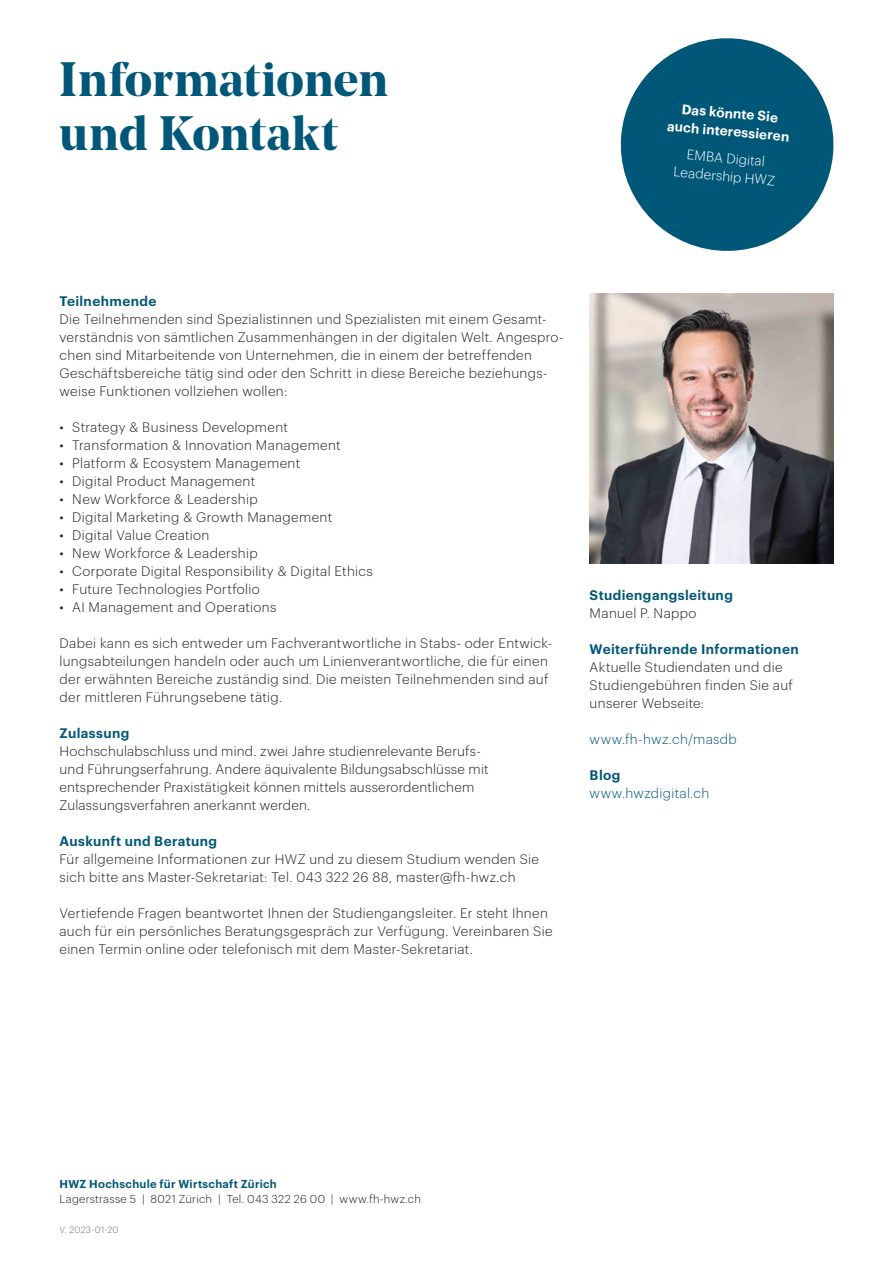
<style>
.page{position:relative;width:893px;height:1263px;background:#fff}
.page>*{position:absolute;margin:0;border:0;box-sizing:border-box;transform-origin:0 0}
.t1{font:700 48px/54px "Noe Display";letter-spacing:.005em;color:#005778}
.t2{font:300 13.5px/18px "Graphik";letter-spacing:.025em;color:#231f20}
.t3{font:600 13.5px "Graphik";letter-spacing:.03em;color:#005778}
.t4{font:300 13.5px "Graphik";letter-spacing:.03em;color:#005778}
.t5{font:600 13.5px/18px "Graphik";color:#fff;text-align:center}
.t6{font:300 13.5px/18px "Graphik";color:#fff;text-align:center}
.t7{font:300 11.25px "Graphik";letter-spacing:.025em;color:#231f20}
.t8{font:600 11.25px "Graphik";letter-spacing:.025em;color:#005778}
.t9{font:300 9px "Graphik";letter-spacing:.025em;color:#6c6d70}
</style>
<div class="page">
<img style="left:590px;top:294px;width:243px;height:270px">
<svg style="left:620px;top:38px;width:214px;height:213px;fill:#005778"></svg>
<h1 class="t1" style="left:60px;top:51px;width:330px">Informationen und Kontakt</h1>
<p class="t5" style="left:670px;top:98px;width:124px;rotate:5deg">Das könnte Sie auch interessieren</p>
<p class="t6" style="left:676px;top:144px;width:103px;rotate:5deg">EMBA Digital<br>Leadership HWZ</p>
<p class="t3" style="left:60px;top:290px;width:98px">Teilnehmende</p>
<p class="t2" style="left:60px;top:309px;width:506px">Die Teilnehmenden sind Spezialistinnen und Spezialisten mit einem Gesamt&shy;verständnis von sämtlichen Zusammenhängen in der digitalen Welt. Angespro&shy;chen sind Mitarbeitende von Unternehmen, die in einem der betreffenden Geschäftsbereiche tätig sind oder den Schritt in diese Bereiche beziehungs&shy;weise Funktionen vollziehen wollen:</p>
<p class="t2" style="left:60px;top:417px;width:230px">• Strategy &amp; Business Development</p>
<p class="t2" style="left:60px;top:435px;width:283px">• Transformation &amp; Innovation Management</p>
<p class="t2" style="left:60px;top:453px;width:242px">• Platform &amp; Ecosystem Management</p>
<p class="t2" style="left:60px;top:471px;width:197px">• Digital Product Management</p>
<p class="t2" style="left:60px;top:489px;width:200px">• New Workforce &amp; Leadership</p>
<p class="t2" style="left:60px;top:507px;width:274px">• Digital Marketing &amp; Growth Management</p>
<p class="t2" style="left:60px;top:525px;width:151px">• Digital Value Creation</p>
<p class="t2" style="left:60px;top:543px;width:200px">• New Workforce &amp; Leadership</p>
<p class="t2" style="left:60px;top:561px;width:315px">• Corporate Digital Responsibility &amp; Digital Ethics</p>
<p class="t2" style="left:60px;top:579px;width:202px">• Future Technologies Portfolio</p>
<p class="t2" style="left:60px;top:597px;width:218px">• AI Management and Operations</p>
<p class="t2" style="left:60px;top:633px;width:494px">Dabei kann es sich entweder um Fachverantwortliche in Stabs- oder Entwick&shy;lungsabteilungen handeln oder auch um Linienverantwortliche, die für einen der erwähnten Bereiche zuständig sind. Die meisten Teilnehmenden sind auf der mittleren Führungsebene tätig.</p>
<p class="t3" style="left:60px;top:722px;width:71px">Zulassung</p>
<p class="t2" style="left:60px;top:741px;width:431px">Hochschulabschluss und mind. zwei Jahre studienrelevante Berufs&shy;und Führungserfahrung. Andere äquivalente Bildungsabschlüsse mit entsprechender Praxistätigkeit können mittels ausserordentlichem Zulassungsverfahren anerkannt werden.</p>
<p class="t3" style="left:60px;top:830px;width:159px">Auskunft und Beratung</p>
<p class="t2" style="left:60px;top:849px;width:481px">Für allgemeine Informationen zur HWZ und zu diesem Studium wenden Sie sich bitte ans Master-Sekretariat: Tel. 043 322 26 88, master@fh-hwz.ch</p>
<p class="t2" style="left:60px;top:903px;width:495px">Vertiefende Fragen beantwortet Ihnen der Studiengangsleiter. Er steht Ihnen auch für ein persönliches Beratungsgespräch zur Verfügung. Vereinbaren Sie einen Termin online oder telefonisch mit dem Master-Sekretariat.</p>
<p class="t3" style="left:590px;top:584px;width:145px">Studiengangsleitung</p>
<p class="t2" style="left:590px;top:603px;width:108px">Manuel P. Nappo</p>
<p class="t3" style="left:590px;top:638px;width:211px">Weiterführende Informationen</p>
<p class="t2" style="left:590px;top:657px;width:205px">Aktuelle Studiendaten und die<br>Studiengebühren finden Sie auf unserer Webseite:</p>
<p class="t4" style="left:590px;top:729px;width:149px">www.fh-hwz.ch/masdb</p>
<p class="t3" style="left:590px;top:764px;width:32px">Blog</p>
<p class="t4" style="left:590px;top:783px;width:121px">www.hwzdigital.ch</p>
<p class="t8" style="left:60px;top:1175px;width:219px">HWZ Hochschule für Wirtschaft Zürich</p>
<p class="t7" style="left:60px;top:1190px;width:363px">Lagerstrasse 5 | 8021 Zürich | Tel. 043 322 26 00 | www.fh-hwz.ch</p>
<p class="t9" style="left:60px;top:1223px;width:61px">V. 2023-01-20</p>
</div>
